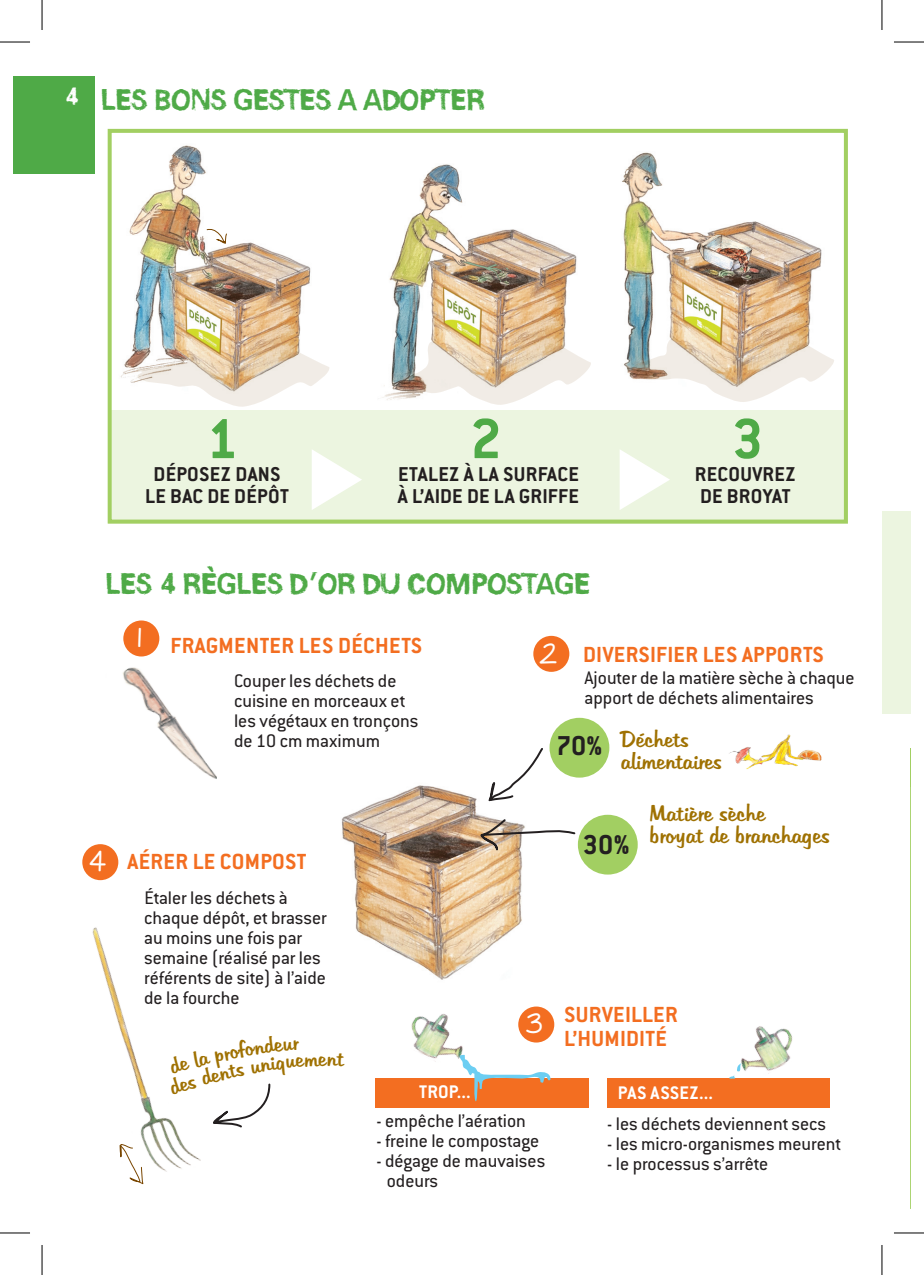
<style>
.page{position:relative;width:924px;height:1275px;background:#fff}
.page>*{position:absolute;margin:0;border:0;box-sizing:border-box;transform-origin:0 0}
.t1{font:700 62px "Conduit ITC";color:#4faa47}
.t2{font:38.4px "Always In My Heart";color:#fff}
.t3{font:700 36px "Unisketch";letter-spacing:-.02em;color:#4faa47}
.t4{font:700 30px "Conduit ITC";color:#231f20}
.t5{font:700 24px "Conduit ITC";letter-spacing:.015em;color:#f36e21}
.t6{font:700 22px/22px "Conduit ITC";letter-spacing:.015em;color:#231f20}
.t7{font:22px/22px "Martina";color:#9f7102}
.t8{font:20px/20px "Conduit ITC";color:#231f20}
.t9{font:700 20px "Conduit ITC";letter-spacing:.015em;color:#fff}
.s1{font-size:30px;color:#fff}
</style>
<div class="page">
<div style="left:881px;top:511px;width:28px;height:203px;background:#ecf5e0"></div>
<div style="left:14px;top:76px;width:81px;height:98px;background:#4faa47"></div>
<img style="left:341px;top:785px;width:181px;height:195px">
<svg style="left:477px;top:817px;width:99px;height:60px"></svg>
<svg style="left:479px;top:748px;width:64px;height:58px"></svg>
<div style="left:577px;top:814px;width:60px;height:60px;background:#a2cf62;border-radius:50%"></div>
<div style="left:549px;top:718px;width:60px;height:59px;background:#a2cf62;border-radius:50%"></div>
<img style="left:729px;top:734px;width:93px;height:35px">
<div style="left:533px;top:636px;width:36px;height:36px;background:#f36e21;border-radius:50%"></div>
<img style="left:92px;top:927px;width:109px;height:245px">
<svg style="left:119px;top:1143px;width:25px;height:42px"></svg>
<div style="left:518px;top:1006px;width:36px;height:36px;background:#f36e21;border-radius:50%"></div>
<div style="left:375px;top:1078px;width:213px;height:29px;background:#f36e21"></div>
<img style="left:411px;top:1014px;width:52px;height:48px">
<svg style="left:459px;top:1054px;width:92px;height:47px"></svg>
<div style="left:607px;top:1078px;width:222px;height:29px;background:#f36e21"></div>
<img style="left:741px;top:1026px;width:52px;height:48px">
<svg style="left:729px;top:1062px;width:13px;height:17px"></svg>
<div style="left:82px;top:844px;width:36px;height:36px;background:#f36e21;border-radius:50%"></div>
<img style="left:123px;top:654px;width:94px;height:125px">
<div style="left:123px;top:620px;width:36px;height:36px;background:#f36e21;border-radius:50%"></div>
<img style="left:107px;top:128px;width:741px;height:396px">
<hr style="left:909px;top:748px;width:1px;height:38px;background:#a2cf62">
<hr style="left:0;top:42px;width:30px;height:1px;background:#000">
<hr style="left:893px;top:42px;width:30px;height:1px;background:#000">
<hr style="left:0;top:1232px;width:30px;height:1px;background:#000">
<hr style="left:893px;top:1232px;width:30px;height:1px;background:#000">
<hr style="left:42px;top:0;width:1px;height:30px;background:#000">
<hr style="left:42px;top:1245px;width:1px;height:30px;background:#000">
<hr style="left:881px;top:0;width:1px;height:30px;background:#000">
<hr style="left:881px;top:1245px;width:1px;height:30px;background:#000">
<svg style="left:168px;top:1035px;width:103px;height:94px"></svg>
<h3 class="t3" style="left:63px;top:81px;width:187px"><span class="s1">4</span>LES BONSGESTES</h3>
<h3 class="t3" style="left:337px;top:81px;width:98px">AADOPTER</h3>
<h1 class="t1" style="left:206px;top:401px;width:33px">1</h1>
<h1 class="t1" style="left:470px;top:401px;width:33px">2</h1>
<h1 class="t1" style="left:731px;top:401px;width:33px">3</h1>
<p class="t6" style="left:145px;top:463px;width:145px;text-align:center">DÉPOSEZ DANS<br>LE BAC DE DÉPÔT</p>
<p class="t6" style="left:398px;top:463px;width:182px">ETALEZ À LA SURFACE<br>À L’AIDE DE LA GRIFFE</p>
<p class="t6" style="left:694px;top:463px;width:102px">RECOUVREZ<br>DE BROYAT</p>
<h3 class="t3" style="left:104px;top:564px;width:487px">LES 4 RÈGLES D’OR DU COMPOSTAGE</h3>
<h2 class="t2" style="left:77px;top:839px;width:21px">4</h2>
<h2 class="t2" style="left:123px;top:615px;width:9px">1</h2>
<p class="t5" style="left:170px;top:631px;width:62px">FRAGMENTER</p>
<p class="t5" style="left:298px;top:631px;width:102px">LES DÉCHETS</p>
<p class="t8" style="left:234px;top:670px;width:186px">Couper les déchets de cuisine en morceaux et les végétaux en tronçons de 10 cm maximum</p>
<p class="t5" style="left:128px;top:847px;width:13px">AÉRER</p>
<p class="t5" style="left:192px;top:847px;width:41px">LE COMPOST</p>
<p class="t8" style="left:144px;top:887px;width:184px">étaler les déchets à chaque dépôt, et brasser au moins une fois par semaine (réalisé par les référents de site) à l’aide de la fourche</p>
<p class="t9" style="left:419px;top:1080px;width:53px">TROP...</p>
<h2 class="t2" style="left:527px;top:631px;width:21px">2</h2>
<p class="t5" style="left:582px;top:639px;width:11px">DIVERSI</p>
<p class="t5" style="left:656px;top:639px;width:99px">FIER LES APPORTS</p>
<p class="t8" style="left:584px;top:667px;width:271px">Ajouter de la matière sèche à chaque apport de déchets alimentaires</p>
<h3 class="t4" style="left:556px;top:728px;width:48px">70%</h3>
<p class="t7" style="left:620px;top:729px;width:103px">Déchets alimentaires</p>
<h3 class="t4" style="left:582px;top:826px;width:49px">30%</h3>
<p class="t7" style="left:649px;top:803px;width:182px">Matière sèche<br>broyat de branchages</p>
<h2 class="t2" style="left:512px;top:1001px;width:21px">3</h2>
<p class="t5" style="left:564px;top:999px;width:12px">SURVEI</p>
<p class="t5" style="left:631px;top:999px;width:35px">LLER</p>
<p class="t5" style="left:564px;top:1023px;width:39px">L’HUMIDITÉ</p>
<p class="t9" style="left:617px;top:1080px;width:96px">PAS ASSEZ...</p>
<p class="t8" style="left:376px;top:1110px;width:151px">- empêche l’aération</p>
<p class="t8" style="left:376px;top:1130px;width:164px">- freine le compostage</p>
<p class="t8" style="left:386px;top:1150px;width:160px;text-indent:-10px">- dégage de mauvaises odeurs</p>
<p class="t8" style="left:607px;top:1113px;width:220px">- les déchets deviennent secs</p>
<p class="t8" style="left:607px;top:1133px;width:235px">- les micro-organismes meurent</p>
<p class="t8" style="left:607px;top:1153px;width:163px">- le processus s’arrête</p>
</div>
